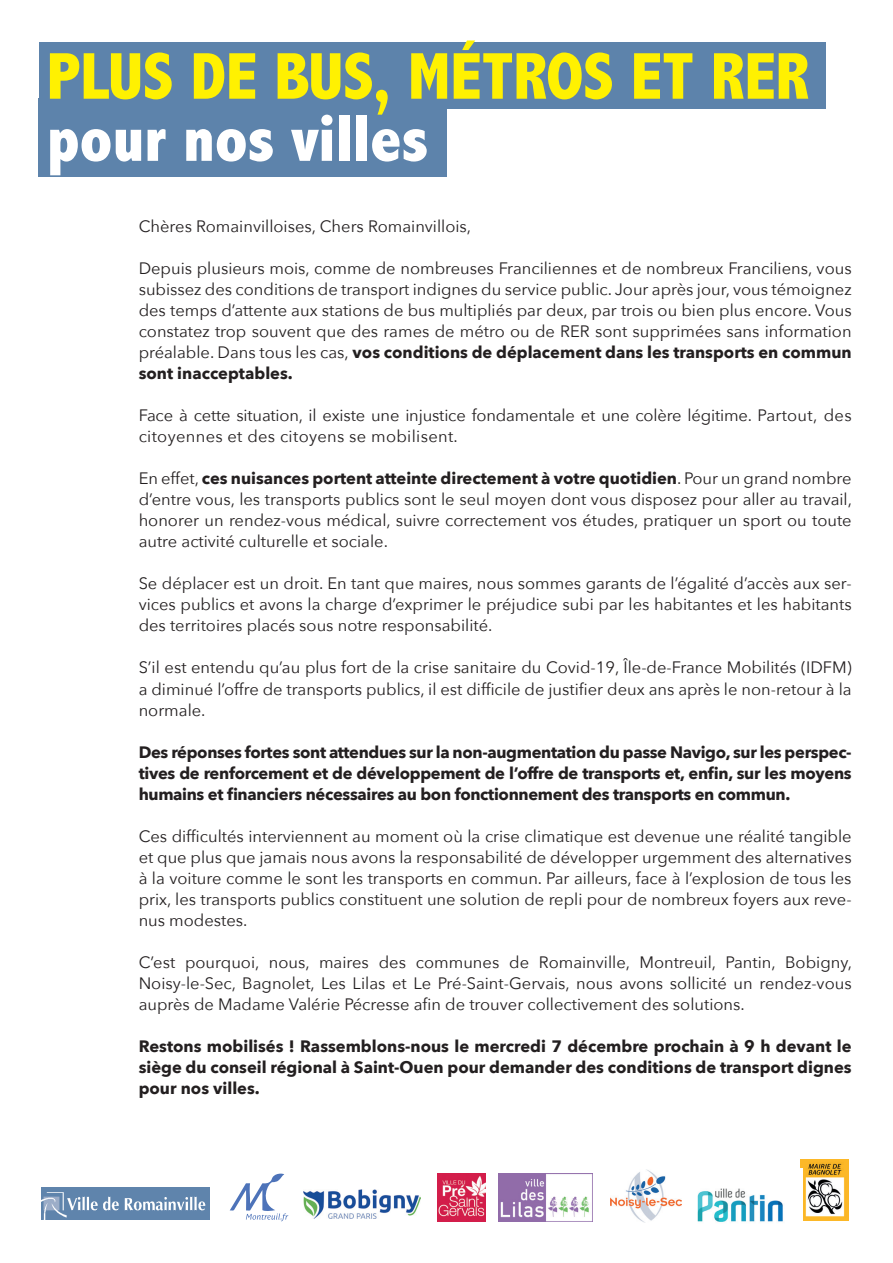
<style>
.page{position:relative;width:893px;height:1263px;background:#fff}
.page>*{position:absolute;margin:0;border:0;box-sizing:border-box;transform-origin:0 0}
.t1{font:800 condensed 66.75px "Abadi";color:#fff101}
.t2{font:800 condensed 66.75px "Abadi";color:#fff}
.t3{font:16.5px/21px "Avenir Next";color:#231f20;text-align:justify}
.t4{font:700 16.5px/21px "Avenir Next";letter-spacing:-.02em;color:#231f20;text-align:justify}
.s1{font-weight:700}
</style>
<div class="page">
<div style="left:39px;top:98px;width:408px;height:79px;background:#5d83ab"></div>
<div style="left:39px;top:43px;width:786px;height:66px;background:#5d83ab"></div>
<svg style="left:230px;top:1173px;width:58px;height:48px"></svg>
<img style="left:304px;top:1189px;width:116px;height:29px">
<img style="left:800px;top:1160px;width:48px;height:60px">
<img style="left:611px;top:1169px;width:70px;height:53px">
<img style="left:437px;top:1173px;width:49px;height:48px">
<img style="left:697px;top:1168px;width:105px;height:54px">
<img style="left:498px;top:1174px;width:94px;height:47px">
<img style="left:42px;top:1187px;width:168px;height:32px">
<h1 class="t1" style="left:47px;top:38px;width:764px">PLUS DE BUS, MÉTROS ET RER</h1>
<h1 class="t2" style="left:47px;top:100px;width:383px">pour nos villes</h1>
<p class="t3" style="left:139px;top:215px;width:334px">Chères Romainvilloises, Chers Romainvillois,</p>
<p class="t3" style="left:139px;top:257px;width:714px">Depuis plusieurs mois, comme de nombreuses Franciliennes et de nombreux Franciliens, vous subissez des conditions de transport indignes du service public. Jour après jour, vous témoignez des temps d’attente aux stations de bus multipliés par deux, par trois ou bien plus encore. Vous constatez trop souvent que des rames de métro ou de RER sont supprimées sans information préalable. Dans tous les cas, <span class="s1">vos conditions de déplacement dans les transports en commun sont inacceptables.</span></p>
<p class="t3" style="left:139px;top:404px;width:714px">Face à cette situation, il existe une injustice fondamentale et une colère légitime. Partout, des citoyennes et des citoyens se mobilisent.</p>
<p class="t3" style="left:139px;top:467px;width:715px">En effet, <span class="s1">ces nuisances portent atteinte directement à votre quotidien</span>. Pour un grand nombre d’entre vous, les transports publics sont le seul moyen dont vous disposez pour aller au travail, honorer un rendez-vous médical, suivre correctement vos études, pratiquer un sport ou toute autre activité culturelle et sociale.</p>
<p class="t3" style="left:139px;top:572px;width:714px">Se déplacer est un droit. En tant que maires, nous sommes garants de l’égalité d’accès aux ser&shy;vices publics et avons la charge d’exprimer le préjudice subi par les habitantes et les habitants des territoires placés sous notre responsabilité.</p>
<p class="t3" style="left:139px;top:656px;width:714px">S’il est entendu qu’au plus fort de la crise sanitaire du Covid-19, Île-de-France Mobilités (IDFM) a diminué l’offre de transports publics, il est difficile de justifier deux ans après le non-retour à la normale.</p>
<p class="t4" style="left:139px;top:741px;width:714px">Des réponses fortes sont attendues sur la non-augmentation du passe Navigo, sur les perspec&shy;tives de renforcement et de développement de l’offre de transports et, enfin, sur les moyens humains et financiers nécessaires au bon fonctionnement des transports en commun.</p>
<p class="t3" style="left:139px;top:824px;width:714px">Ces difficultés interviennent au moment où la crise climatique est devenue une réalité tangible et que plus que jamais nous avons la responsabilité de développer urgemment des alternatives à la voiture comme le sont les transports en commun. Par ailleurs, face à l’explosion de tous les prix, les transports publics constituent une solution de repli pour de nombreux foyers aux reve&shy;nus modestes.</p>
<p class="t3" style="left:139px;top:950px;width:715px">C’est pourquoi, nous, maires des communes de Romainville, Montreuil, Pantin, Bobigny, Noisy-le-Sec, Bagnolet, Les Lilas et Le Pré-Saint-Gervais, nous avons sollicité un rendez-vous auprès de Madame Valérie Pécresse afin de trouver collectivement des solutions.</p>
<p class="t4" style="left:139px;top:1035px;width:714px">Restons mobilisés ! Rassemblons-nous le mercredi 7 décembre prochain à 9 h devant le siège du conseil régional à Saint-Ouen pour demander des conditions de transport dignes pour nos villes.</p>
</div>
